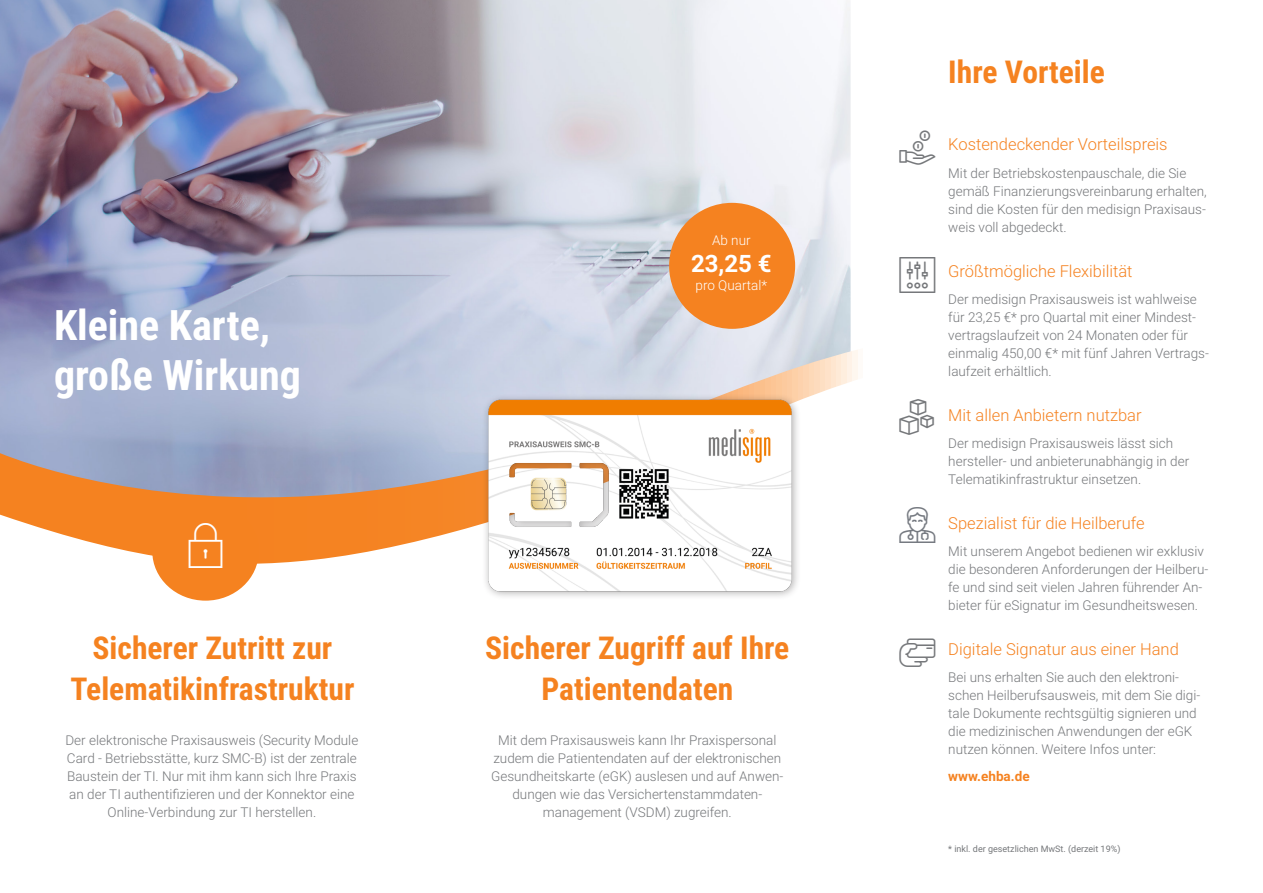
<style>
.page{position:relative;width:1263px;height:893px;background:#fff}
.page>*{position:absolute;margin:0;border:0;box-sizing:border-box;transform-origin:0 0}
.Headline_extra{font:700 42px "Roboto Condensed";color:#fff}
.Headline_Orange{font:700 31.5px/40.5px "Roboto Condensed";color:#f58220;text-align:center}
.Zusatz_Text_Weiß_zen{font:700 24px "Roboto";color:#fff}
.H4_Orange{font:300 16.5px "Roboto";color:#f58220}
.Text_Grau{font:300 13.5px/18px "Roboto";color:#76787b}
.Zusatz_Text_Weiß_zen-2{font:300 13.5px "Roboto";color:#fff}
.Text_Grau-2{font:700 13.5px "Roboto";color:#f58220}
.Text_Grau_Small{font:9px "Roboto";color:#76787b}
</style>
<div class="page">
<img style="left:0;top:0;width:851px;height:320px">
<svg style="left:0;top:320px;width:858px;height:247px;background:#c6b8b9"></svg>
<div style="left:152px;top:502px;width:107px;height:99px;background:#f58220;border-radius:50%"></div>
<img style="left:474px;top:377px;width:333px;height:220px">
<div style="left:669px;top:203px;width:126px;height:126px;background:#f58220;border-radius:50%"></div>
<p class="Headline_extra" style="left:54px;top:295px;width:218px">Kleine Karte,</p>
<p class="Headline_extra" style="left:54px;top:346px;width:249px">große Wirkung</p>
<p class="Headline_Orange" style="left:93px;top:627px;width:241px">Sicherer Zutritt zur</p>
<p class="Headline_Orange" style="left:71px;top:667px;width:285px">Telematikinfrastruktur</p>
<p class="Text_Grau" style="left:65px;top:730px;width:294px;text-align:center">Der elektronische Praxisausweis (Security Module Card - Betriebsstätte, kurz SMC-B) ist der zentrale Baustein der TI. Nur mit ihm kann sich Ihre Praxis an der TI authentifizieren und der Konnektor eine Online-Verbindung zur TI herstellen.</p>
<p class="Zusatz_Text_Weiß_zen-2" style="left:712px;top:231px;width:40px">Ab nur</p>
<p class="Zusatz_Text_Weiß_zen" style="left:691px;top:247px;width:82px">23,25 €</p>
<p class="Zusatz_Text_Weiß_zen-2" style="left:695px;top:276px;width:73px">pro Quartal*</p>
<p class="Headline_Orange" style="left:485px;top:627px;width:306px">Sicherer Zugriff auf Ihre<br>Patientendaten</p>
<p class="Text_Grau" style="left:491px;top:730px;width:294px;text-align:center">Mit dem Praxisausweis kann Ihr Praxispersonal zudem die Patientendaten auf der elektronischen Gesundheitskarte (eGK) auslesen und auf Anwen&shy;dungen wie das Versichertenstammdaten&shy;management (VSDM) zugreifen.</p>
<p class="Headline_Orange" style="left:948px;top:51px;width:158px">Ihre Vorteile</p>
<p class="H4_Orange" style="left:948px;top:132px;width:221px">Kostendeckender Vorteilspreis</p>
<p class="Text_Grau" style="left:948px;top:163px;width:260px">Mit der Betriebskostenpauschale, die Sie gemäß Finanzierungsvereinbarung erhalten, sind die Kosten für den medisign Praxisaus&shy;weis voll abgedeckt.</p>
<p class="H4_Orange" style="left:948px;top:259px;width:186px">Größtmögliche Flexibilität</p>
<p class="Text_Grau" style="left:948px;top:289px;width:262px">Der medisign Praxisausweis ist wahlweise für 23,25 €* pro Quartal mit einer Mindest&shy;vertragslaufzeit von 24 Monaten oder für einmalig 450,00 €* mit fünf Jahren Vertrags&shy;laufzeit erhältlich.</p>
<p class="H4_Orange" style="left:948px;top:403px;width:195px">Mit allen Anbietern nutzbar</p>
<p class="Text_Grau" style="left:948px;top:433px;width:242px">Der medisign Praxisausweis lässt sich hersteller- und anbieterunabhängig in der<br>Telematikinfrastruktur einsetzen.</p>
<p class="H4_Orange" style="left:948px;top:511px;width:198px">Spezialist für die Heilberufe</p>
<p class="Text_Grau" style="left:948px;top:541px;width:262px">Mit unserem Angebot bedienen wir exklusiv die besonderen Anforderungen der Heilberu&shy;fe und sind seit vielen Jahren führender An&shy;bieter für eSignatur im Gesundheitswesen.</p>
<p class="H4_Orange" style="left:948px;top:637px;width:232px">Digitale Signatur aus einer Hand</p>
<p class="Text_Grau" style="left:948px;top:667px;width:254px">Bei uns erhalten Sie auch den elektroni&shy;schen Heilberufsausweis, mit dem Sie digi&shy;tale Dokumente rechtsgültig signieren und die medizinischen Anwendungen der eGK nutzen können. Weitere Infos unter:</p>
<p class="Text_Grau-2" style="left:948px;top:766px;width:83px">www.ehba.de</p>
<p class="Text_Grau_Small" style="left:948px;top:843px;width:174px">* inkl. der gesetzlichen MwSt. (derzeit 19%)</p>
</div>
